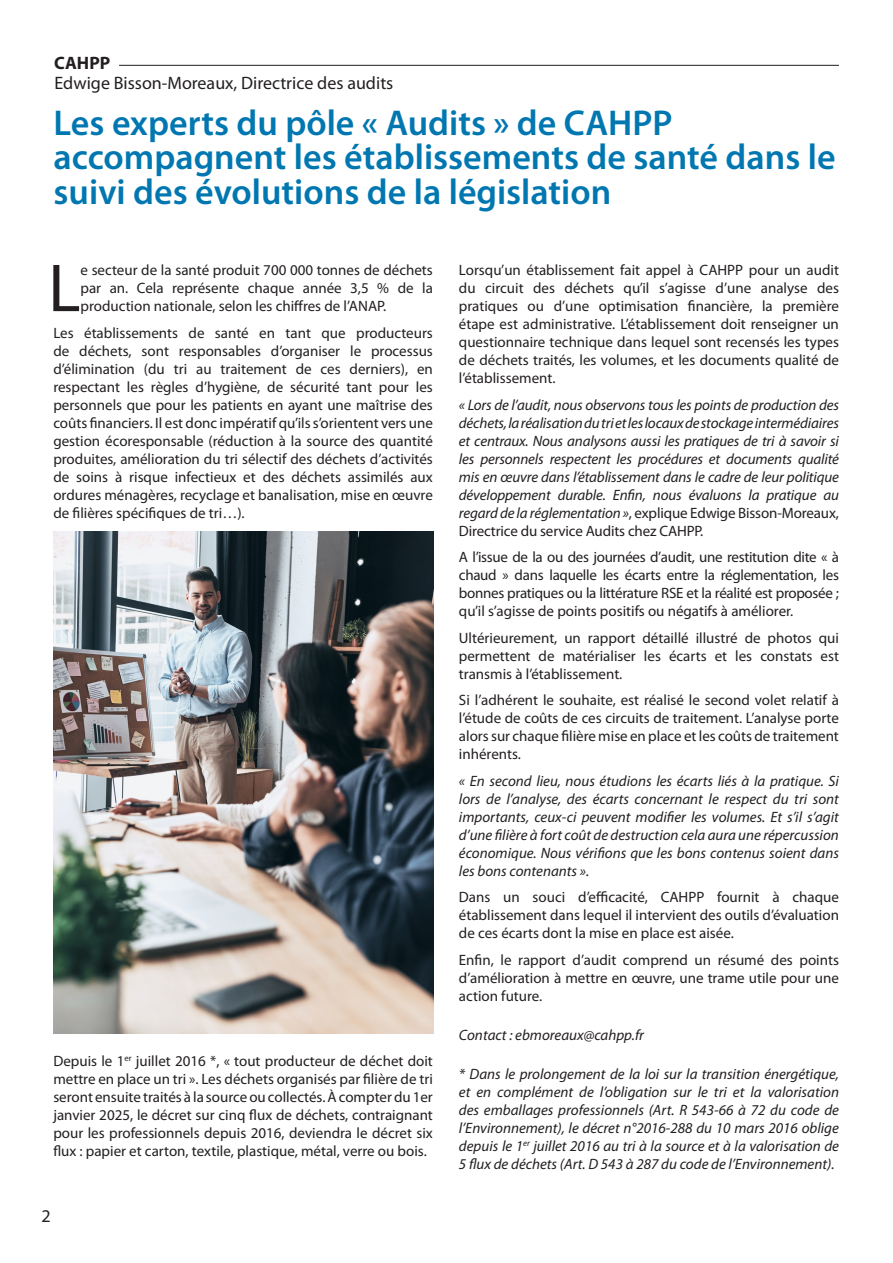
<style>
.page{position:relative;width:893px;height:1263px;background:#fff}
.page>*{position:absolute;margin:0;border:0;box-sizing:border-box;transform-origin:0 0}
.t1{font:68.4px "Myriad Pro";color:#231f20}
.t2{font:600 36px/34.5px "Myriad Pro";color:#0077b0}
.t3{font:18px "Myriad Pro";color:#231f20}
.t4{font:700 18px "Myriad Pro";color:#231f20}
.t5{font:15px/18px "Myriad Pro";color:#231f20;text-align:justify}
.t6{font:italic 15px/18px "Myriad Pro";color:#231f20;text-align:justify}
.s1{font-style:normal}
</style>
<div class="page">
<hr style="left:119px;top:65px;width:720px;height:1px;background:#231f20">
<img style="left:54px;top:531px;width:380px;height:502px">
<p class="t4" style="left:54px;top:51px;width:58px">CAHPP</p>
<p class="t3" style="left:55px;top:71px;width:340px">Edwige Bisson-Moreaux, Directrice des audits</p>
<p class="t2" style="left:54px;top:105px;width:784px">Les experts du pôle « Audits » de CAHPP accompagnent les établissements de santé dans le suivi des évolutions de la législation</p>
<p class="t1" style="left:48px;top:246px;width:34px">L</p>
<p class="t5" style="left:81px;top:261px;width:354px">e secteur de la santé produit 700 000 tonnes de déchets par an. Cela représente chaque année 3,5 % de la production nationale, selon les chiffres de l’ANAP.</p>
<p class="t5" style="left:53px;top:323px;width:381px">Les établissements de santé en tant que producteurs de déchets, sont responsables d’organiser le processus d’élimination (du tri au traitement de ces derniers), en respectant les règles d’hygiène, de sécurité tant pour les personnels que pour les patients en ayant une maîtrise des coûts financiers. Il est donc impératif qu’ils s’orientent vers une gestion écoresponsable (réduction à la source des quantité produites, amélioration du tri sélectif des déchets d’activités de soins à risque infectieux et des déchets assimilés aux ordures ménagères, recyclage et banalisation, mise en œuvre de filières spécifiques de tri…).</p>
<p class="t5" style="left:53px;top:1052px;width:381px">Depuis le 1<sup>er</sup> juillet 2016 *, « tout producteur de déchet doit mettre en place un tri ». Les déchets organisés par filière de tri seront ensuite traités à la source ou collectés. À compter du 1er janvier 2025, le décret sur cinq flux de déchets, contraignant pour les professionnels depuis 2016, deviendra le décret six flux : papier et carton, textile, plastique, métal, verre ou bois.</p>
<p class="t3" style="left:41px;top:1205px;width:11px">2</p>
<p class="t5" style="left:459px;top:261px;width:382px">Lorsqu’un établissement fait appel à CAHPP pour un audit du circuit des déchets qu’il s’agisse d’une analyse des pratiques ou d’une optimisation financière, la première étape est administrative. L’établissement doit renseigner un questionnaire technique dans lequel sont recensés les types de déchets traités, les volumes, et les documents qualité de l’établissement.</p>
<p class="t6" style="left:459px;top:395px;width:382px">« Lors de l’audit, nous observons tous les points de production des déchets, la réalisation du tri et les locaux de stockage intermédiaires et centraux. Nous analysons aussi les pratiques de tri à savoir si les personnels respectent les procédures et documents qualité mis en œuvre dans l’établissement dans le cadre de leur politique développement durable. Enfin, nous évaluons la pratique au regard de la réglementation »<span class="s1">, explique Edwige Bisson-Moreaux, Directrice du service Audits chez CAHPP.</span></p>
<p class="t5" style="left:459px;top:548px;width:382px">A l’issue de la ou des journées d’audit, une restitution dite « à chaud » dans laquelle les écarts entre la réglementation, les bonnes pratiques ou la littérature RSE et la réalité est proposée ; qu’il s’agisse de points positifs ou négatifs à améliorer.</p>
<p class="t5" style="left:459px;top:628px;width:382px">Ultérieurement, un rapport détaillé illustré de photos qui permettent de matérialiser les écarts et les constats est transmis à l’établissement.</p>
<p class="t5" style="left:459px;top:691px;width:382px">Si l’adhérent le souhaite, est réalisé le second volet relatif à l’étude de coûts de ces circuits de traitement. L’analyse porte alors sur chaque filière mise en place et les coûts de traitement inhérents.</p>
<p class="t6" style="left:459px;top:771px;width:382px">« En second lieu, nous étudions les écarts liés à la pratique. Si lors de l’analyse, des écarts concernant le respect du tri sont importants, ceux-ci peuvent modifier les volumes. Et s’il s’agit d’une filière à fort coût de destruction cela aura une répercussion économique. Nous vérifions que les bons contenus soient dans les bons contenants ».</p>
<p class="t5" style="left:459px;top:888px;width:382px">Dans un souci d’efficacité, CAHPP fournit à chaque établissement dans lequel il intervient des outils d’évaluation de ces écarts dont la mise en place est aisée.</p>
<p class="t5" style="left:459px;top:950px;width:382px">Enfin, le rapport d’audit comprend un résumé des points d’amélioration à mettre en œuvre, une trame utile pour une action future.</p>
<p class="t6" style="left:459px;top:1026px;width:187px">Contact : ebmoreaux@cahpp.fr</p>
<p class="t6" style="left:459px;top:1065px;width:382px">* Dans le prolongement de la loi sur la transition énergétique, et en complément de l’obligation sur le tri et la valorisation des emballages professionnels (Art. R 543-66 à 72 du code de l’Environnement), le décret n°2016-288 du 10 mars 2016 oblige depuis le 1<sup>er</sup> juillet 2016 au tri à la source et à la valorisation de 5 flux de déchets (Art. D 543 à 287 du code de l’Environnement).</p>
</div>
